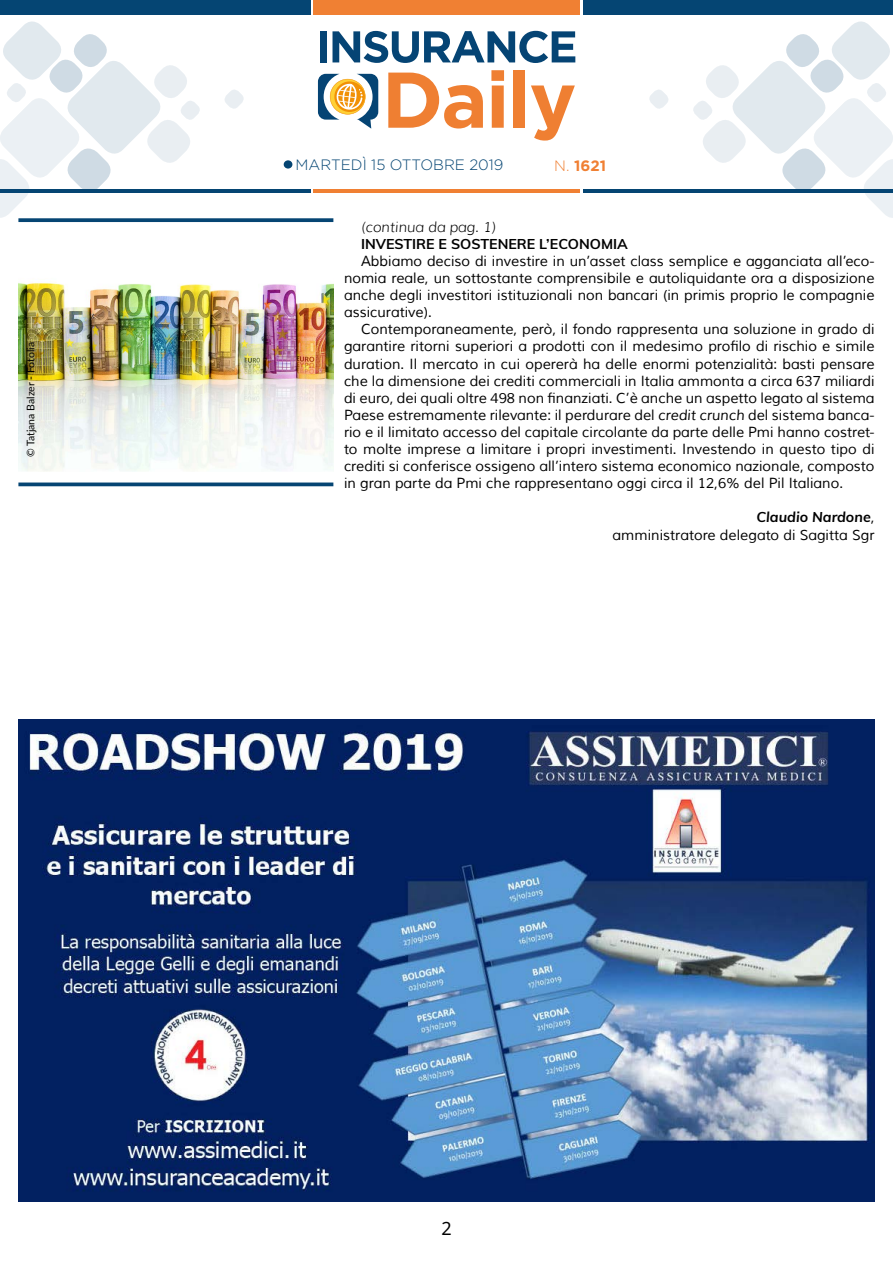
<style>
.page{position:relative;width:893px;height:1263px;background:#fff}
.page>*{position:absolute;margin:0;border:0;box-sizing:border-box;transform-origin:0 0}
.t1{font:18px "Noto Sans";color:#000}
.t2{font:300 15px "Gotham";color:#054573}
.t3{font:700 15px "Gotham";color:#f08033}
.t4{font:14.25px/17.1px "Muli";color:#000;text-align:justify}
.t5{font:700 14.25px "Muli";color:#000}
.t6{font:italic 300 14.25px "Muli";color:#000}
.t7{font:10.5px "Lato";color:#000}
.s1{font-weight:300}
.s2{font-style:italic}
.s3{font-weight:700;font-style:italic}
</style>
<div class="page">
<div style="left:583px;top:0;width:310px;height:15px;background:#054573"></div>
<div style="left:314px;top:0;width:266px;height:15px;background:#f08033"></div>
<hr style="left:583px;top:189px;width:310px;height:3px;background:#054573">
<hr style="left:314px;top:189px;width:266px;height:3px;background:#f08033">
<svg style="left:649px;top:90px;width:19px;height:19px"></svg>
<svg style="left:225px;top:90px;width:19px;height:19px"></svg>
<svg style="left:691px;top:21px;width:202px;height:197px"></svg>
<svg style="left:0;top:21px;width:202px;height:202px"></svg>
<svg style="left:318px;top:74px;width:60px;height:55px"></svg>
<svg style="left:388px;top:73px;width:95px;height:56px"></svg>
<svg style="left:491px;top:70px;width:13px;height:58px"></svg>
<div style="left:513px;top:70px;width:12px;height:58px;background:#ef7f32"></div>
<svg style="left:531px;top:85px;width:44px;height:56px"></svg>
<div style="left:320px;top:31px;width:7px;height:31px;background:#054474"></div>
<svg style="left:332px;top:31px;width:243px;height:32px"></svg>
<hr style="left:0;top:189px;width:310px;height:3px;background:#054573">
<div style="left:0;top:0;width:310px;height:15px;background:#054573"></div>
<div style="left:284px;top:160px;width:8px;height:9px;background:#054573;border-radius:50%"></div>
<svg style="left:18px;top:218px;width:315px;height:4px"></svg>
<svg style="left:18px;top:482px;width:315px;height:4px"></svg>
<img style="left:18px;top:719px;width:857px;height:482px">
<img style="left:18px;top:283px;width:315px;height:189px">
<p class="t7" style="left:23px;top:457px;width:117px;rotate:-90deg">© Tatjana Balzer - Fotolia</p>
<p class="t2" style="left:296px;top:157px;width:209px">MARTEDÌ 15 OTTOBRE 2019</p>
<p class="t3" style="left:554px;top:157px;width:53px"><span class="s1">N.</span> 1621</p>
<p class="t6" style="left:361px;top:218px;width:136px">(continua da pag. 1)</p>
<p class="t5" style="left:361px;top:233px;width:268px">INVESTIRE E SOSTENERE L’ECONOMIA</p>
<p class="t4" style="left:344px;top:253px;width:532px;text-indent:17px">Abbiamo deciso di investire in un’asset class semplice e agganciata all’eco&shy;nomia reale, un sottostante comprensibile e autoliquidante ora a disposizione anche degli investitori istituzionali non bancari (in primis proprio le compagnie assicurative).</p>
<p class="t4" style="left:344px;top:321px;width:532px;text-indent:17px">Contemporaneamente, però, il fondo rappresenta una soluzione in grado di garantire ritorni superiori a prodotti con il medesimo profilo di rischio e simile duration. Il mercato in cui opererà ha delle enormi potenzialità: basti pensare che la dimensione dei crediti commerciali in Italia ammonta a circa 637 miliardi di euro, dei quali oltre 498 non finanziati. C’è anche un aspetto legato al sistema Paese estremamente rilevante: il perdurare del <span class="s2">credit crunch</span> del sistema banca&shy;rio e il limitato accesso del capitale circolante da parte delle Pmi hanno costret&shy;to molte imprese a limitare i propri investimenti. Investendo in questo tipo di crediti si conferisce ossigeno all’intero sistema economico nazionale, composto in gran parte da Pmi che rappresentano oggi circa il 12,6% del Pil Italiano.</p>
<p class="t4" style="left:613px;top:509px;width:263px;text-align:right"><span class="s3">Claudio Nardone</span>,<br>amministratore delegato di Sagitta Sgr</p>
<p class="t1" style="left:441px;top:1216px;width:12px">2</p>
</div>
